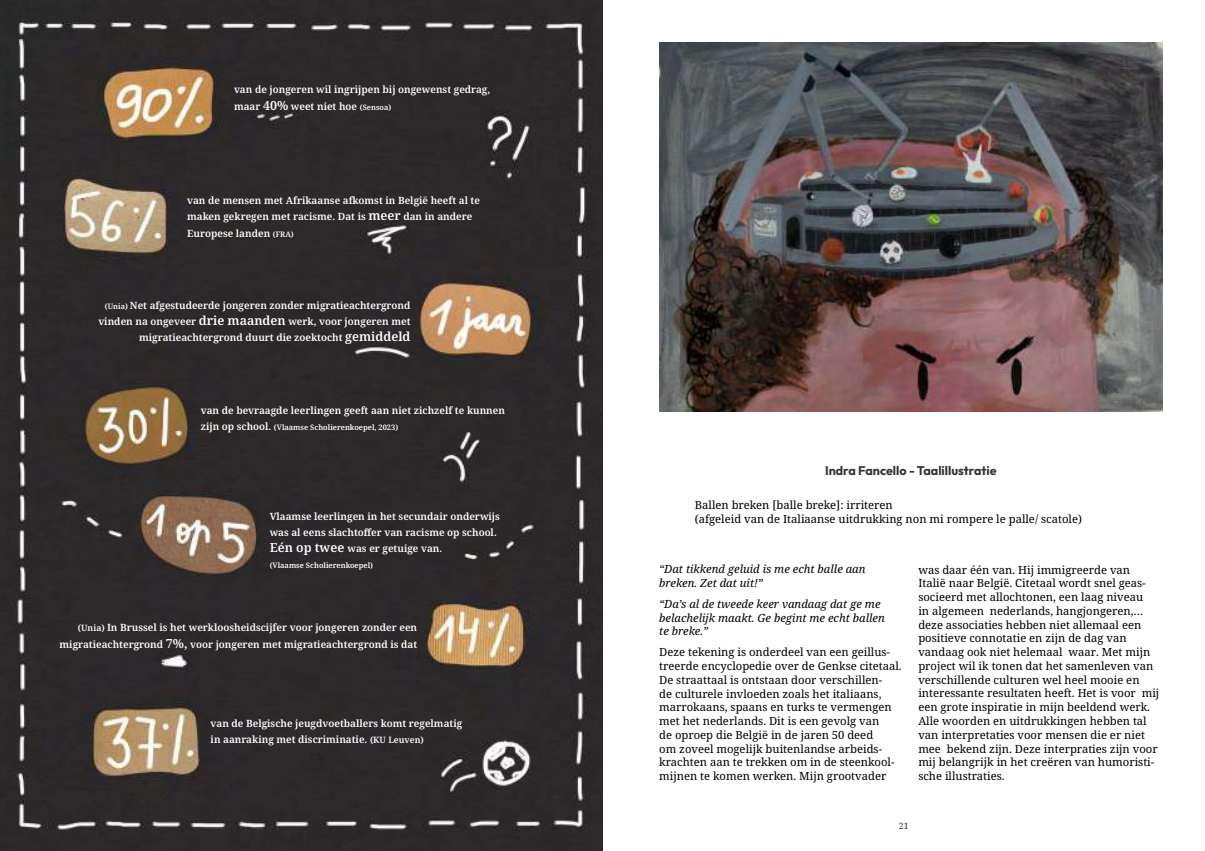
<style>
.page{position:relative;width:1205px;height:851px;background:#fff}
.page>*{position:absolute;margin:0;border:0;box-sizing:border-box;transform-origin:0 0}
.t1{font:700 12.5px "Outfit";color:#333}
.t2{font:11.25px/13.8px "Noto Serif";color:#000}
.t3{font:italic 11.25px/13.8px "Noto Serif";color:#000}
.t4{font:600 10px/16.2px "Noto Serif";color:#fff}
.t5{font:8.75px "Noto Serif";color:#333}
.t6{font:600 7.5px "Noto Serif";color:#fff}
.s1{font-size:12.5px}
.s2{font-size:7.5px}
.s3{font-size:10px}
.s4{font-size:8.75px}
</style>
<div class="page">
<img style="left:659px;top:43px;width:503px;height:368px">
<img style="left:0;top:0;width:602px;height:850px">
<p class="t4" style="left:234px;top:82px;width:258px">van de jongeren wil ingrijpen bij ongewenst gedrag, maar <span class="s1">40%</span> weet niet hoe <span class="s2">(Sensoa)</span></p>
<p class="t4" style="left:187px;top:193px;width:294px">van de mensen met Afrikaanse afkomst in België heeft al te maken gekregen met racisme. Dat is <span class="s1">meer</span> dan in andere<br>Europese landen <span class="s2">(FRA)</span></p>
<p class="t4" style="left:98px;top:297px;width:314px;text-align:right"><span class="s2">(Unia)</span> Net afgestudeerde jongeren zonder migratieachtergrond vinden na ongeveer <span class="s1">drie maanden</span> werk, voor jongeren met migratieachtergrond duurt die zoektocht <span class="s1">gemiddeld</span></p>
<p class="t4" style="left:201px;top:402px;width:306px">van de bevraagde leerlingen geeft aan niet zichzelf te kunnen</p>
<p class="t6" style="left:201px;top:422px;width:199px"><span class="s3">zijn op school.</span> (Vlaamse Scholierenkoepel, 2023)</p>
<p class="t4" style="left:270px;top:508px;width:232px">Vlaamse leerlingen in het secundair onderwijs was al eens slachtoffer van racisme op school.<br><span class="s1">Eén op twee</span> was er getuige van.</p>
<p class="t6" style="left:270px;top:560px;width:105px">(Vlaamse Scholierenkoepel)</p>
<p class="t4" style="left:60px;top:620px;width:359px;text-align:right"><span class="s4">(Unia)</span> In Brussel is het werkloosheidscijfer voor jongeren zonder een migratieachtergrond <span class="s1">7%,</span> voor jongeren met migratieachtergrond is dat</p>
<p class="t4" style="left:211px;top:715px;width:253px">van de Belgische jeugdvoetballers komt regelmatig in aanraking met discriminatie. <span class="s4">(KU Leuven)</span></p>
<p class="t1" style="left:825px;top:465px;width:173px">Indra Fancello - Taalillustratie</p>
<p class="t2" style="left:695px;top:498px;width:389px">Ballen breken [balle breke]: irriteren<br>(afgeleid van de Italiaanse uitdrukking non mi rompere le palle/ scatole)</p>
<p class="t3" style="left:659px;top:562px;width:208px">“Dat tikkend geluid is me echt balle aan breken. Zet dat uit!”</p>
<p class="t3" style="left:659px;top:597px;width:227px">“Da’s al de tweede keer vandaag dat ge me belachelijk maakt. Ge begint me echt ballen te breke.”</p>
<p class="t2" style="left:659px;top:645px;width:244px">Deze tekening is onderdeel van een geillus&shy;treerde encyclopedie over de Genkse citetaal.<br>De straattaal is ontstaan door verschillen-<br>de culturele invloeden zoals het italiaans, marrokaans, spaans en turks te vermengen met het nederlands. Dit is een gevolg van<br>de oproep die België in de jaren 50 deed<br>om zoveel mogelijk buitenlandse arbeids&shy;krachten aan te trekken om in de steenkool&shy;mijnen te komen werken. Mijn grootvader</p>
<p class="t2" style="left:918px;top:563px;width:242px">was daar één van. Hij immigreerde van Italië naar België. Citetaal wordt snel geas&shy;socieerd met allochtonen, een laag niveau<br>in algemeen nederlands, hangjongeren,… deze associaties hebben niet allemaal een positieve connotatie en zijn de dag van vandaag ook niet helemaal waar. Met mijn project wil ik tonen dat het samenleven van verschillende culturen wel heel mooie en interessante resultaten heeft. Het is voor mij een grote inspiratie in mijn beeldend werk.<br>Alle woorden en uitdrukkingen hebben tal van interpretaties voor mensen die er niet mee bekend zijn. Deze interpraties zijn voor mij belangrijk in het creëren van humoristi&shy;sche illustraties.</p>
<p class="t5" style="left:899px;top:820px;width:11px">21</p>
</div>
